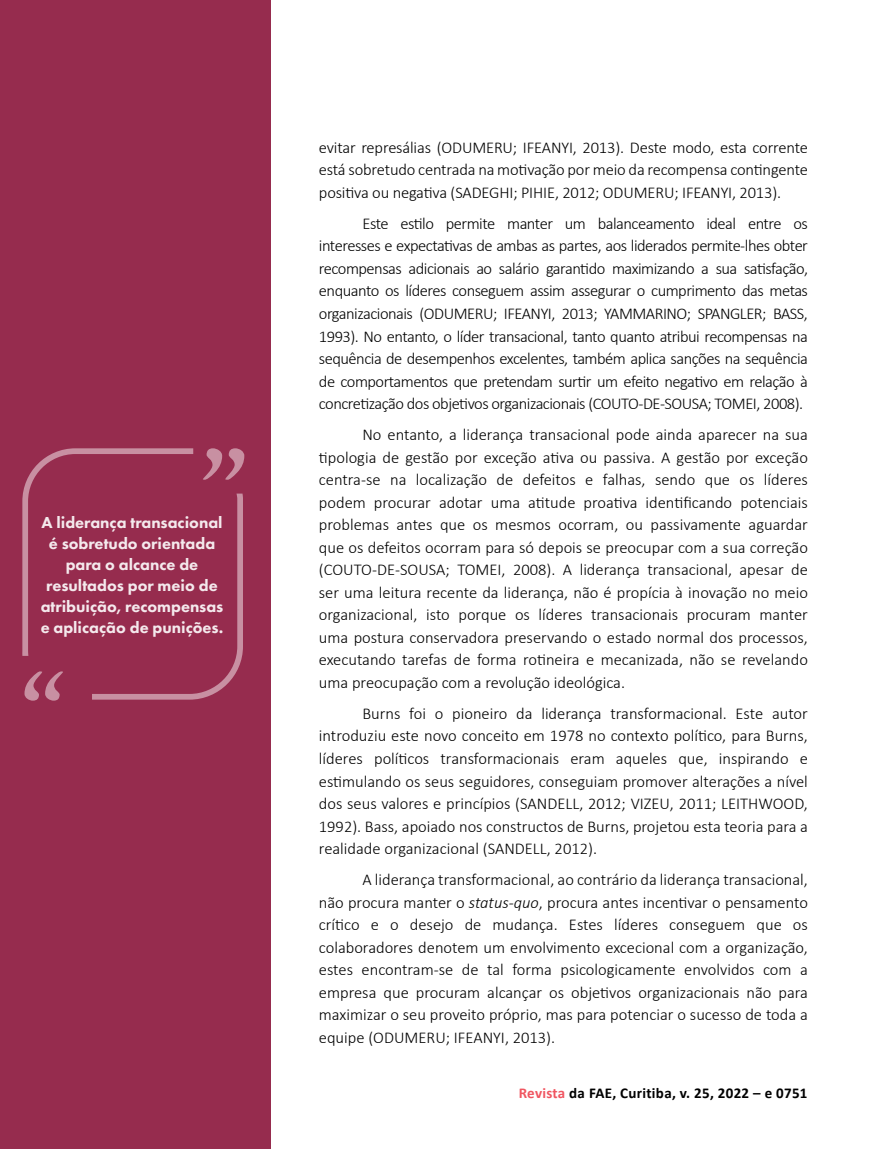
<style>
.page{position:relative;width:893px;height:1149px;background:#fff}
.page>*{position:absolute;margin:0;border:0;box-sizing:border-box;transform-origin:0 0}
.t1{font:300 16.5px/22.5px "Calibri";letter-spacing:-.01em;color:#000;text-align:justify}
.t2{font:800 16.5px/21px "Futura PT";color:#fff;text-align:center}
.t3{font:700 15px "Calibri";letter-spacing:.02em;color:#000}
.s1{font-style:italic}
.s2{color:#f05661}
</style>
<div class="page">
<div style="left:0;top:0;width:270px;height:1148px;background:#962c4e"></div>
<svg style="left:22px;top:448px;width:222px;height:252px"></svg>
<p class="t2" style="left:41px;top:511px;width:184px">A liderança transacional é sobretudo orientada para o alcance de resultados por meio de atribuição, recompensas e aplicação de punições.</p>
<p class="t1" style="left:319px;top:136px;width:491px">evitar represálias (ODUMERU; IFEANYI, 2013). Deste modo, esta corrente está sobretudo centrada na motivação por meio da recompensa contingente positiva ou negativa (SADEGHI; PIHIE, 2012; ODUMERU; IFEANYI, 2013).</p>
<p class="t1" style="left:319px;top:212px;width:491px;text-indent:43px">Este estilo permite manter um balanceamento ideal entre os interesses e expectativas de ambas as partes, aos liderados permite-lhes obter recompensas adicionais ao salário garantido maximizando a sua satisfação, enquanto os líderes conseguem assim assegurar o cumprimento das metas organizacionais (ODUMERU; IFEANYI, 2013; YAMMARINO; SPANGLER; BASS, 1993). No entanto, o líder transacional, tanto quanto atribui recompensas na sequência de desempenhos excelentes, também aplica sanções na sequência de comportamentos que pretendam surtir um efeito negativo em relação à concretização dos objetivos organizacionais (COUTO-DE-SOUSA; TOMEI, 2008).</p>
<p class="t1" style="left:319px;top:423px;width:490px;text-indent:43px">No entanto, a liderança transacional pode ainda aparecer na sua tipologia de gestão por exceção ativa ou passiva. A gestão por exceção centra-se na localização de defeitos e falhas, sendo que os líderes podem procurar adotar uma atitude proativa identificando potenciais problemas antes que os mesmos ocorram, ou passivamente aguardar que os defeitos ocorram para só depois se preocupar com a sua correção (COUTO-DE-SOUSA; TOMEI, 2008). A liderança transacional, apesar de ser uma leitura recente da liderança, não é propícia à inovação no meio organizacional, isto porque os líderes transacionais procuram manter uma postura conservadora preservando o estado normal dos processos, executando tarefas de forma rotineira e mecanizada, não se revelando uma preocupação com a revolução ideológica.</p>
<p class="t1" style="left:319px;top:701px;width:491px;text-indent:43px">Burns foi o pioneiro da liderança transformacional. Este autor introduziu este novo conceito em 1978 no contexto político, para Burns, líderes políticos transformacionais eram aqueles que, inspirando e estimulando os seus seguidores, conseguiam promover alterações a nível dos seus valores e princípios (SANDELL, 2012; VIZEU, 2011; LEITHWOOD, 1992). Bass, apoiado nos constructos de Burns, projetou esta teoria para a realidade organizacional (SANDELL, 2012).</p>
<p class="t1" style="left:319px;top:867px;width:491px;text-indent:43px">A liderança transformacional, ao contrário da liderança transacional, não procura manter o <span class="s1">status-quo</span>, procura antes incentivar o pensamento crítico e o desejo de mudança. Estes líderes conseguem que os colaboradores denotem um envolvimento excecional com a organização, estes encontram-se de tal forma psicologicamente envolvidos com a empresa que procuram alcançar os objetivos organizacionais não para maximizar o seu proveito próprio, mas para potenciar o sucesso de toda a equipe (ODUMERU; IFEANYI, 2013).</p>
<p class="t3" style="left:519px;top:1081px;width:290px"><span class="s2">Revista</span> da FAE, Curitiba, v. 25, 2022 – e 0751</p>
</div>
